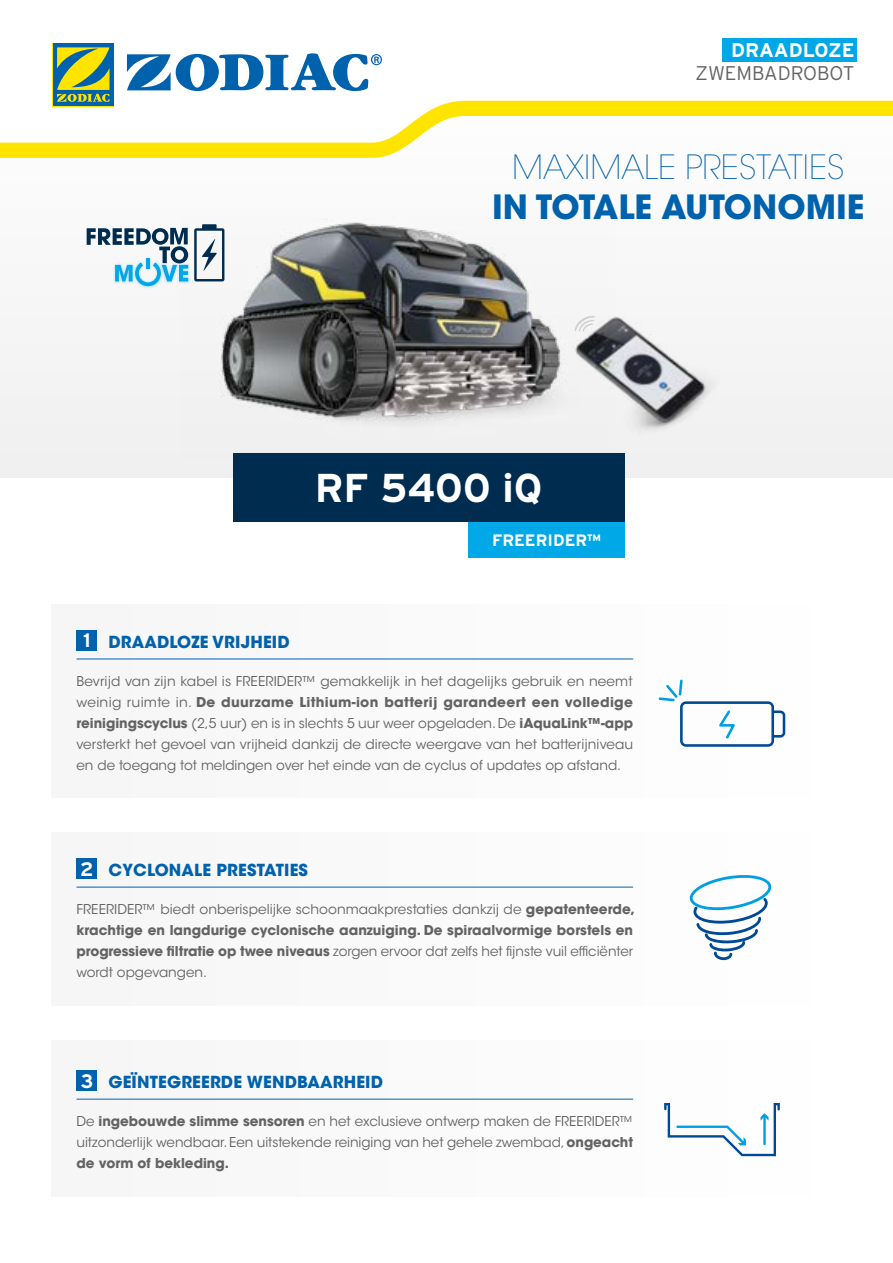
<style>
.page{position:relative;width:893px;height:1263px;background:#fff}
.page>*{position:absolute;margin:0;border:0;box-sizing:border-box;transform-origin:0 0}
.t1{font:700 40.2px "Interstate";color:#fff}
.t2{font:200 33.15px "ITC Avant Garde Std";color:#0061ad}
.t3{font:700 33.15px "ITC Avant Garde Std";color:#0061ad}
.t4{font:300 19.8px "Interstate";color:#646363}
.t5{font:700 19.8px "Interstate";color:#fff}
.t6{font:700 16.5px "ITC Avant Garde Std";letter-spacing:.01em;color:#0061ad}
.t7{font:700 16.5px "Interstate";color:#fff}
.t8{font:13.5px/21px "ITC Avant Garde Std";color:#646363;text-align:justify}
.s1{font-family:"Interstate";font-size:19.5px;color:#fff}
.s2{font-weight:700}
</style>
<div class="page">
<div style="left:51px;top:1040px;width:763px;height:157px;background:#fafafa"></div>
<div style="left:51px;top:832px;width:763px;height:174px;background:#fafafa"></div>
<svg style="left:689px;top:875px;width:83px;height:85px"></svg>
<svg style="left:664px;top:1103px;width:116px;height:53px"></svg>
<div style="left:51px;top:604px;width:763px;height:194px;background:#fafafa"></div>
<svg style="left:659px;top:679px;width:126px;height:68px"></svg>
<div style="left:0;top:78px;width:893px;height:400px;background:#f7f7f7"></div>
<img style="left:615px;top:316px;width:100px;height:117px">
<img style="left:183px;top:222px;width:432px;height:205px">
<div style="left:468px;top:522px;width:157px;height:36px;background:#00a8e8"></div>
<div style="left:233px;top:453px;width:392px;height:69px;background:#002c50"></div>
<svg style="left:194px;top:224px;width:30px;height:57px"></svg>
<div style="left:133px;top:260px;width:30px;height:29px;background:#9cd7f7;opacity:.89"></div>
<div style="left:177px;top:263px;width:13px;height:21px;background:#9cd7f7;opacity:.89"></div>
<svg style="left:87px;top:228px;width:101px;height:58px"></svg>
<hr style="left:77px;top:659px;width:556px;height:1px;background:#0061ad">
<div style="left:77px;top:630px;width:20px;height:21px;background:#0061ad"></div>
<hr style="left:77px;top:1099px;width:556px;height:1px;background:#0061ad">
<div style="left:77px;top:1070px;width:20px;height:21px;background:#0061ad"></div>
<hr style="left:77px;top:887px;width:556px;height:1px;background:#0061ad">
<div style="left:77px;top:858px;width:20px;height:21px;background:#0061ad"></div>
<svg style="left:0;top:101px;width:893px;height:57px"></svg>
<svg style="left:127px;top:53px;width:255px;height:38px"></svg>
<svg style="left:52px;top:43px;width:62px;height:63px"></svg>
<div style="left:53px;top:43px;width:60px;height:63px;background:#0061ad"></div>
<svg style="left:57px;top:47px;width:53px;height:55px"></svg>
<div style="left:722px;top:38px;width:135px;height:24px;background:#00a8e7"></div>
<h3 class="t5" style="left:731px;top:39px;width:125px">DRAADLOZE</h3>
<h3 class="t4" style="left:696px;top:62px;width:160px">ZWEMBADROBOT</h3>
<h2 class="t2" style="left:512px;top:147px;width:334px">MAXIMALE PRESTATIES</h2>
<h2 class="t3" style="left:492px;top:185px;width:374px">IN TOTALE AUTONOMIE</h2>
<h1 class="t1" style="left:315px;top:465px;width:229px">RF 5400 iQ</h1>
<p class="t7" style="left:492px;top:531px;width:110px">FREERIDER™</p>
<p class="t6" style="left:83px;top:631px;width:208px"><span class="s1">1</span> DRAADLOZE VRIJHEID</p>
<p class="t8" style="left:77px;top:671px;width:558px">Bevrijd van zijn kabel is FREERIDER™ gemakkelijk in het dagelijks gebruik en neemt weinig ruimte in. <span class="s2">De duurzame Lithium-ion batterij garandeert een volledige reinigingscyclus</span> (2,5 uur) en is in slechts 5 uur weer opgeladen. De <span class="s2">iAquaLink™-app </span>versterkt het gevoel van vrijheid dankzij de directe weergave van het batterijniveau en de toegang tot meldingen over het einde van de cyclus of updates op afstand.</p>
<p class="t6" style="left:80px;top:859px;width:229px"><span class="s1">2</span> CYCLONALE PRESTATIES</p>
<p class="t8" style="left:77px;top:899px;width:560px;text-align:left">FREERIDER™ biedt onberispelijke schoonmaakprestaties dankzij de <span class="s2">gepatenteerde, krachtige en langdurige cyclonische aanzuiging. De spiraalvormige borstels en progressieve filtratie op twee niveaus</span> zorgen ervoor dat zelfs het fijnste vuil efficiënter wordt opgevangen.</p>
<p class="t6" style="left:81px;top:1071px;width:304px"><span class="s1">3</span> GEÏNTEGREERDE WENDBAARHEID</p>
<p class="t8" style="left:77px;top:1111px;width:558px">De <span class="s2">ingebouwde slimme sensoren</span> en het exclusieve ontwerp maken de FREERIDER™ uitzonderlijk wendbaar. Een uitstekende reiniging van het gehele zwembad, <span class="s2">ongeacht de vorm of bekleding.</span></p>
</div>
